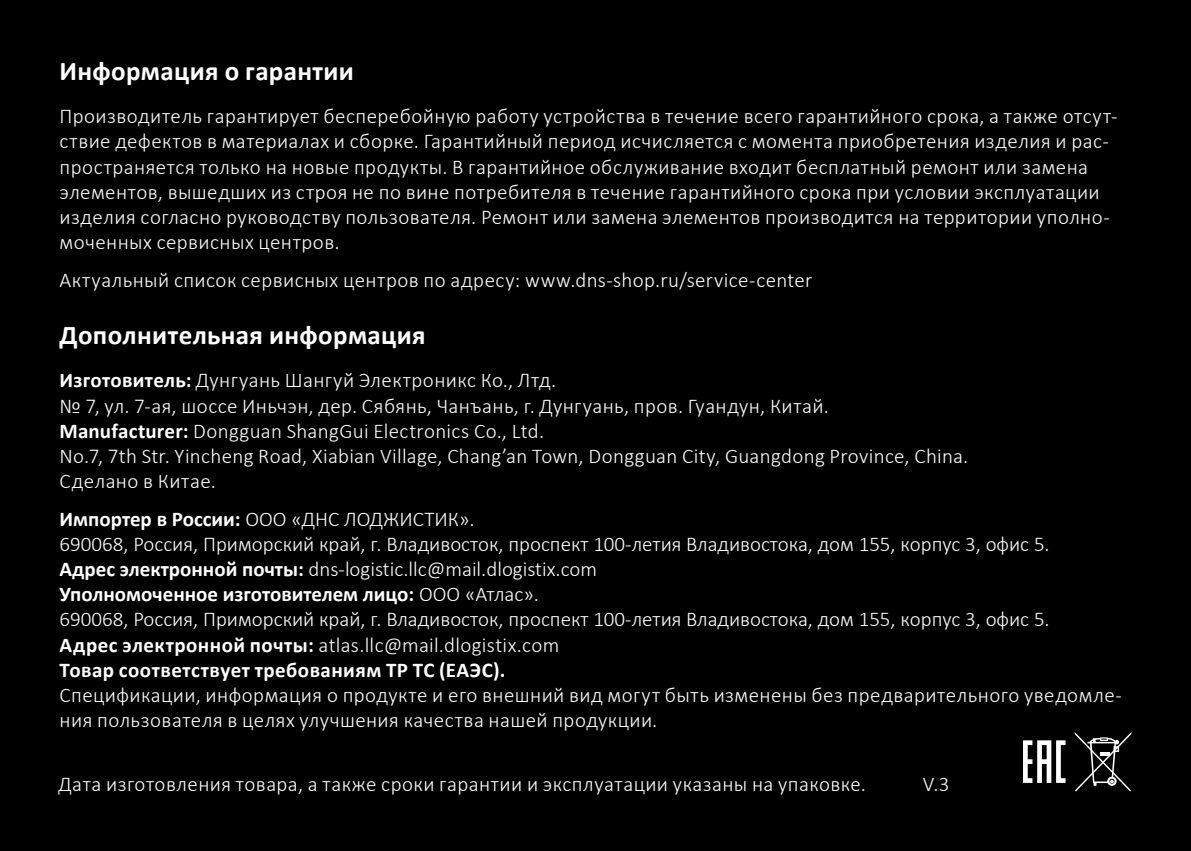
<style>
.page{position:relative;width:1191px;height:851px;background:#fff}
.page>*{position:absolute;margin:0;border:0;box-sizing:border-box;transform-origin:0 0}
.Подзаголовок{font:700 27px "Calibri";letter-spacing:.015em;color:#fff}
.t1{font:300 21px/25.2px "Calibri";letter-spacing:.02em;color:#fff}
.t2{font:300 21px "Calibri";color:#fff}
.t3{font:700 21px "Calibri";letter-spacing:.01em;color:#fff}
.s1{font-weight:700}
.s2{font-weight:300}
</style>
<div class="page">
<div style="left:0;top:0;width:1191px;height:850px;background:#000"></div>
<svg style="left:1023px;top:740px;width:42px;height:42px"></svg>
<svg style="left:1074px;top:732px;width:57px;height:59px"></svg>
<p class="Подзаголовок" style="left:60px;top:52px;width:296px">Информация о гарантии</p>
<p class="t1" style="left:60px;top:103px;width:1059px">Производитель гарантирует бесперебойную работу устройства в течение всего гарантийного срока, а также отсут&shy;ствие дефектов в материалах и сборке. Гарантийный период исчисляется с момента приобретения изделия и рас&shy;пространяется только на новые продукты. В гарантийное обслуживание входит бесплатный ремонт или замена элементов, вышедших из строя не по вине потребителя в течение гарантийного срока при условии эксплуатации изделия согласно руководству пользователя. Ремонт или замена элементов производится на территории уполно&shy;моченных сервисных центров.</p>
<p class="t1" style="left:60px;top:267px;width:754px">Актуальный список сервисных центров по адресу: www.dns-shop.ru/service-center</p>
<p class="Подзаголовок" style="left:60px;top:316px;width:368px">Дополнительная информация</p>
<p class="t1" style="left:60px;top:367px;width:498px"><span class="s1">Изготовитель:</span> Дунгуань Шангуй Электроникс Ко., Лтд.</p>
<p class="t1" style="left:60px;top:393px;width:771px">№ 7, ул. 7-ая, шоссе Иньчэн, дер. Сябянь, Чанъань, г. Дунгуань, пров. Гуандун, Китай.</p>
<p class="t1" style="left:60px;top:418px;width:486px"><span class="s1">Manufacturer:</span> Dongguan ShangGui Electronics Co., Ltd.</p>
<p class="t1" style="left:60px;top:443px;width:910px">No.7, 7th Str. Yincheng Road, Xiabian Village, Chang’an Town, Dongguan City, Guangdong Province, China.</p>
<p class="t1" style="left:60px;top:468px;width:158px">Сделано в Китае.</p>
<p class="t2" style="left:60px;top:505px;width:416px"><span class="s1">Импортер в России:</span> ООО «ДНС ЛОДЖИСТИК».</p>
<p class="t2" style="left:60px;top:530px;width:991px">690068, Россия, Приморский край, г. Владивосток, проспект 100-летия Владивостока, дом 155, корпус 3, офис 5.</p>
<p class="t2" style="left:60px;top:556px;width:539px"><span class="s1">Адрес электронной почты:</span> dns-logistic.llc@mail.dlogistix.com</p>
<p class="t3" style="left:60px;top:579px;width:481px">Уполномоченное изготовителем лицо: <span class="s2">ООО «Атлас».</span></p>
<p class="t2" style="left:60px;top:606px;width:991px">690068, Россия, Приморский край, г. Владивосток, проспект 100-летия Владивостока, дом 155, корпус 3, офис 5.</p>
<p class="t1" style="left:60px;top:631px;width:501px"><span class="s1">Адрес электронной почты:</span> atlas.llc@mail.dlogistix.com</p>
<p class="t3" style="left:60px;top:655px;width:447px">Товар соответствует требованиям ТР ТС (ЕАЭС).</p>
<p class="t1" style="left:60px;top:682px;width:1063px">Спецификации, информация о продукте и его внешний вид могут быть изменены без предварительного уведомле&shy;ния пользователя в целях улучшения качества нашей продукции.</p>
<p class="t1" style="left:58px;top:771px;width:809px">Дата изготовления товара, а также сроки гарантии и эксплуатации указаны на упаковке.</p>
<p class="t1" style="left:922px;top:771px;width:28px">V.3</p>
</div>
